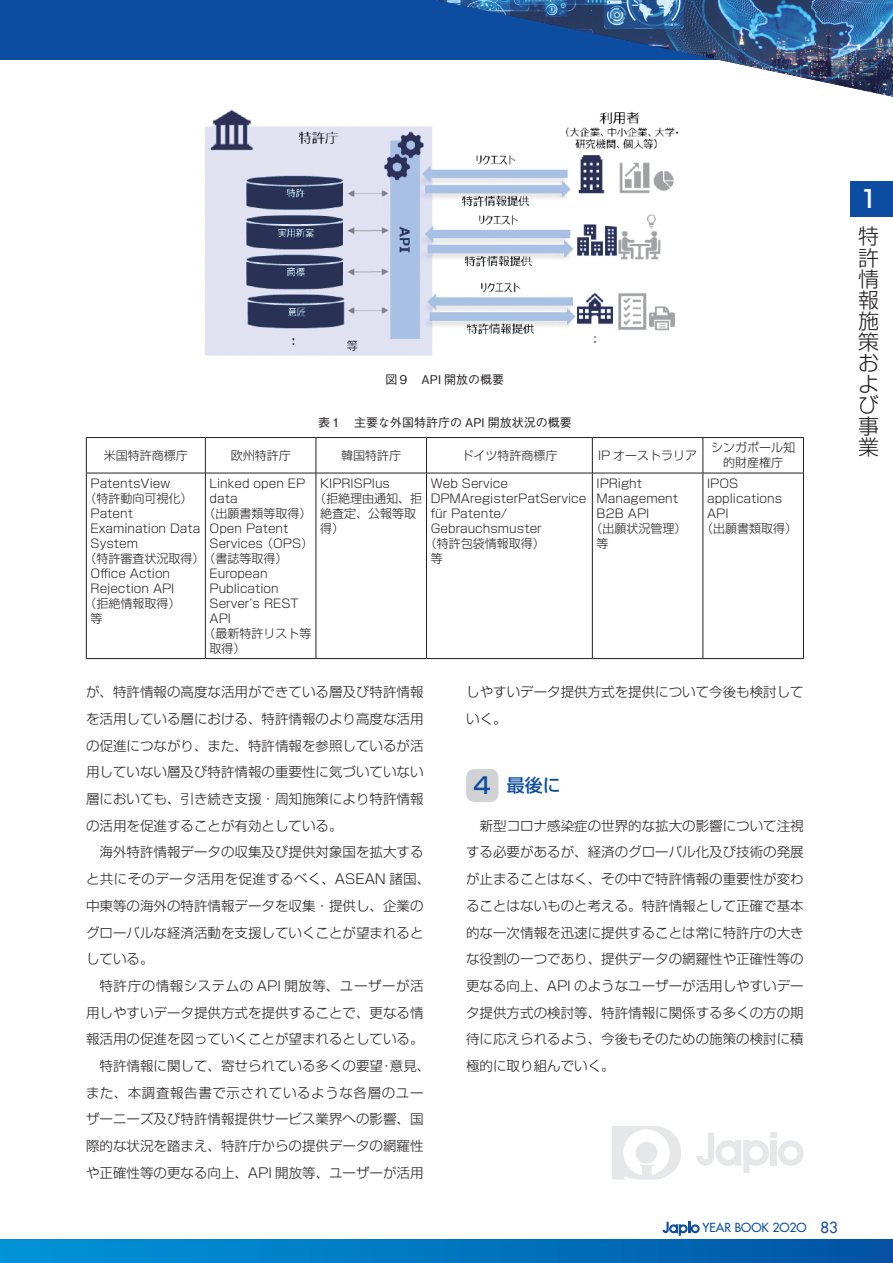
<style>
.page{position:relative;width:893px;height:1263px;background:#fff}
.page>*{position:absolute;margin:0;border:0;box-sizing:border-box;transform-origin:0 0}
.t1{font:500 24px "Shin Go Pr 5";color:#fff}
.t2{font:300 21px/21px "Shin Go Pro";color:#231f20;text-align:justify}
.t3{font:500 18px "Shin Go Pro";color:#0d4da1}
.t4{font:300 13.5px/26.7px "Shin Go Pr 5";color:#231f20;text-align:justify}
.t5{font:300 13.5px "Shin Go Pr 5";letter-spacing:.04em;color:#231f20}
.t6{font:300 13.5px "Shin Go Pr 5";letter-spacing:.045em;color:#231f20}
.t7{font:500 12.15px "Futura Std";color:#0d4da1}
.t8{font:300 12px/15px "Shin Go Pro";color:#231f20;text-align:center}
.t9{font:500 12px "Gothic BBB Pro";color:#231f20}
.s1{font-family:"Shin Go Pr 5";font-size:22.5px}
.s2{font-size:15px}
</style>
<div class="page">
<div style="left:851px;top:181px;width:42px;height:36px;background:#0d4da1"></div>
<div style="left:0;top:0;width:893px;height:60px;background:#0d4da1"></div>
<svg style="left:662px;top:1222px;width:38px;height:14px"></svg>
<div style="left:0;top:1240px;width:893px;height:23px;background:linear-gradient(to right,#0096d9,#0154a4)"></div>
<img style="left:436px;top:0;width:457px;height:97px">
<svg style="left:696px;top:1132px;width:108px;height:41px"></svg>
<svg style="left:612px;top:1126px;width:69px;height:53px"></svg>
<div style="left:466px;top:769px;width:32px;height:33px;background:#d1d2d4;border-radius:9px"></div>
<img style="left:205px;top:109px;width:474px;height:247px">
<hr style="left:86px;top:437px;width:119px;height:1px;background:#231f20">
<hr style="left:86px;top:438px;width:1px;height:35px;background:#231f20">
<hr style="left:205px;top:437px;width:111px;height:1px;background:#231f20">
<hr style="left:205px;top:438px;width:1px;height:35px;background:#231f20">
<hr style="left:316px;top:437px;width:110px;height:1px;background:#231f20">
<hr style="left:316px;top:438px;width:1px;height:35px;background:#231f20">
<hr style="left:426px;top:437px;width:166px;height:1px;background:#231f20">
<hr style="left:426px;top:438px;width:1px;height:35px;background:#231f20">
<hr style="left:592px;top:437px;width:111px;height:1px;background:#231f20">
<hr style="left:592px;top:438px;width:1px;height:35px;background:#231f20">
<hr style="left:703px;top:437px;width:101px;height:1px;background:#231f20">
<hr style="left:703px;top:438px;width:1px;height:35px;background:#231f20">
<hr style="left:803px;top:438px;width:1px;height:35px;background:#231f20">
<hr style="left:86px;top:473px;width:119px;height:1px;background:#231f20">
<hr style="left:86px;top:473px;width:1px;height:185px;background:#231f20">
<hr style="left:205px;top:473px;width:111px;height:1px;background:#231f20">
<hr style="left:205px;top:473px;width:1px;height:185px;background:#231f20">
<hr style="left:316px;top:473px;width:110px;height:1px;background:#231f20">
<hr style="left:316px;top:473px;width:1px;height:185px;background:#231f20">
<hr style="left:426px;top:473px;width:166px;height:1px;background:#231f20">
<hr style="left:426px;top:473px;width:1px;height:185px;background:#231f20">
<hr style="left:592px;top:473px;width:111px;height:1px;background:#231f20">
<hr style="left:592px;top:473px;width:1px;height:185px;background:#231f20">
<hr style="left:703px;top:473px;width:101px;height:1px;background:#231f20">
<hr style="left:703px;top:473px;width:1px;height:185px;background:#231f20">
<hr style="left:803px;top:473px;width:1px;height:185px;background:#231f20">
<hr style="left:86px;top:658px;width:119px;height:1px;background:#231f20">
<hr style="left:205px;top:658px;width:111px;height:1px;background:#231f20">
<hr style="left:316px;top:658px;width:110px;height:1px;background:#231f20">
<hr style="left:426px;top:658px;width:166px;height:1px;background:#231f20">
<hr style="left:592px;top:658px;width:111px;height:1px;background:#231f20">
<hr style="left:703px;top:658px;width:101px;height:1px;background:#231f20">
<p class="t9" style="left:386px;top:370px;width:120px">図９　API 開放の概要</p>
<p class="t9" style="left:318px;top:413px;width:255px">表１　主要な外国特許庁の API 開放状況の概要</p>
<p class="t8" style="left:104px;top:446px;width:85px">米国特許商標庁</p>
<p class="t8" style="left:231px;top:446px;width:61px">欧州特許庁</p>
<p class="t8" style="left:341px;top:446px;width:61px">韓国特許庁</p>
<p class="t8" style="left:461px;top:446px;width:97px">ドイツ特許商標庁</p>
<p class="t8" style="left:598px;top:446px;width:101px">IP オーストラリア</p>
<p class="t8" style="left:711px;top:439px;width:85px">シンガポール知的財産権庁</p>
<p class="t8" style="left:91px;top:474px;width:81px">PatentsView</p>
<p class="t8" style="left:85px;top:489px;width:109px">（特許動向可視化）</p>
<p class="t8" style="left:91px;top:504px;width:44px">Patent</p>
<p class="t8" style="left:91px;top:519px;width:111px">Examination Data</p>
<p class="t8" style="left:91px;top:534px;width:49px">System</p>
<p class="t8" style="left:85px;top:549px;width:205px">（特許審査状況取得）（書誌等取得）</p>
<p class="t8" style="left:91px;top:564px;width:81px">Office Action</p>
<p class="t8" style="left:91px;top:579px;width:85px">Rejection API</p>
<p class="t8" style="left:85px;top:594px;width:97px">（拒絶情報取得）</p>
<p class="t8" style="left:91px;top:609px;width:13px">等</p>
<p class="t8" style="left:320px;top:474px;width:71px">KIPRISPlus</p>
<p class="t8" style="left:314px;top:489px;width:109px">（拒絶理由通知、拒</p>
<p class="t8" style="left:320px;top:504px;width:97px">絶査定、公報等取</p>
<p class="t8" style="left:320px;top:519px;width:25px">得）</p>
<p class="t8" style="left:431px;top:474px;width:79px">Web Service</p>
<p class="t8" style="left:431px;top:489px;width:157px">DPMAregisterPatService</p>
<p class="t8" style="left:431px;top:504px;width:78px">für Patente/</p>
<p class="t8" style="left:431px;top:519px;width:112px">Gebrauchsmuster</p>
<p class="t8" style="left:425px;top:534px;width:121px">（特許包袋情報取得）</p>
<p class="t8" style="left:431px;top:549px;width:13px">等</p>
<p class="t8" style="left:707px;top:474px;width:33px">IPOS</p>
<p class="t8" style="left:707px;top:489px;width:77px">applications</p>
<p class="t8" style="left:707px;top:504px;width:23px">API</p>
<p class="t8" style="left:701px;top:519px;width:97px">（出願書類取得）</p>
<p class="t8" style="left:210px;top:474px;width:97px">Linked open EP</p>
<p class="t8" style="left:210px;top:489px;width:30px">data</p>
<p class="t8" style="left:204px;top:504px;width:109px">（出願書類等取得）</p>
<p class="t8" style="left:210px;top:519px;width:80px">Open Patent</p>
<p class="t8" style="left:210px;top:534px;width:105px">Services （OPS）</p>
<p class="t8" style="left:210px;top:564px;width:60px">European</p>
<p class="t8" style="left:210px;top:579px;width:71px">Publication</p>
<p class="t8" style="left:210px;top:594px;width:91px">Server’s REST</p>
<p class="t8" style="left:210px;top:609px;width:23px">API</p>
<p class="t8" style="left:204px;top:624px;width:109px">（最新特許リスト等</p>
<p class="t8" style="left:210px;top:639px;width:37px">取得）</p>
<p class="t8" style="left:597px;top:474px;width:47px">IPRight</p>
<p class="t8" style="left:597px;top:489px;width:83px">Management</p>
<p class="t8" style="left:597px;top:504px;width:54px">B2B API</p>
<p class="t8" style="left:591px;top:519px;width:97px">（出願状況管理）</p>
<p class="t8" style="left:597px;top:534px;width:13px">等</p>
<p class="t4" style="left:86px;top:677px;width:339px">が、特許情報の高度な活用ができている層及び特許情報を活用している層における、特許情報のより高度な活用の促進につながり、また、特許情報を参照しているが活用していない層及び特許情報の重要性に気づいていない層においても、引き続き支援・周知施策により特許情報の活用を促進することが有効としている。</p>
<p class="t4" style="left:86px;top:838px;width:346px;text-align:left;text-indent:14px">海外特許情報データの収集及び提供対象国を拡大すると共にそのデータ活用を促進するべく、ASEAN 諸国、中東等の海外の特許情報データを収集・提供し、企業のグローバルな経済活動を支援していくことが望まれるとしている。</p>
<p class="t5" style="left:100px;top:975px;width:325px">特許庁の情報システムの API 開放等、ユーザーが活</p>
<p class="t4" style="left:86px;top:998px;width:339px">用しやすいデータ提供方式を提供することで、更なる情</p>
<p class="t4" style="left:86px;top:1024px;width:339px">報活用の促進を図っていくことが望まれるとしている。</p>
<p class="t4" style="left:100px;top:1051px;width:332px">特許情報に関して、寄せられている多くの要望・意見、</p>
<p class="t6" style="left:86px;top:1081px;width:339px">また、本調査報告書で示されているような各層のユー</p>
<p class="t4" style="left:86px;top:1105px;width:339px">ザーニーズ及び特許情報提供サービス業界への影響、国</p>
<p class="t4" style="left:86px;top:1131px;width:339px">際的な状況を踏まえ、特許庁からの提供データの網羅性</p>
<p class="t4" style="left:86px;top:1158px;width:339px">や正確性等の更なる向上、API 開放等、ユーザーが活用</p>
<p class="t4" style="left:466px;top:677px;width:339px">しやすいデータ提供方式を提供について今後も検討していく。</p>
<h3 class="t3" style="left:473px;top:770px;width:89px"><span class="s1">4</span> 最後に</h3>
<p class="t4" style="left:466px;top:811px;width:339px;text-indent:14px">新型コロナ感染症の世界的な拡大の影響について注視する必要があるが、経済のグローバル化及び技術の発展が止まることはなく、その中で特許情報の重要性が変わることはないものと考える。特許情報として正確で基本的な一次情報を迅速に提供することは常に特許庁の大きな役割の一つであり、提供データの網羅性や正確性等の更なる向上、API のようなユーザーが活用しやすいデータ提供方式の検討等、特許情報に関係する多くの方の期待に応えられるよう、今後もそのための施策の検討に積極的に取り組んでいく。</p>
<p class="t7" style="left:703px;top:1220px;width:137px">YEAR BOOK 2O2O <span class="s2">83</span></p>
<h1 class="t1" style="left:860px;top:179px;width:20px">1</h1>
<h2 class="t2" style="left:858px;top:223px;width:22px">特許情報施策および事業</h2>
</div>
